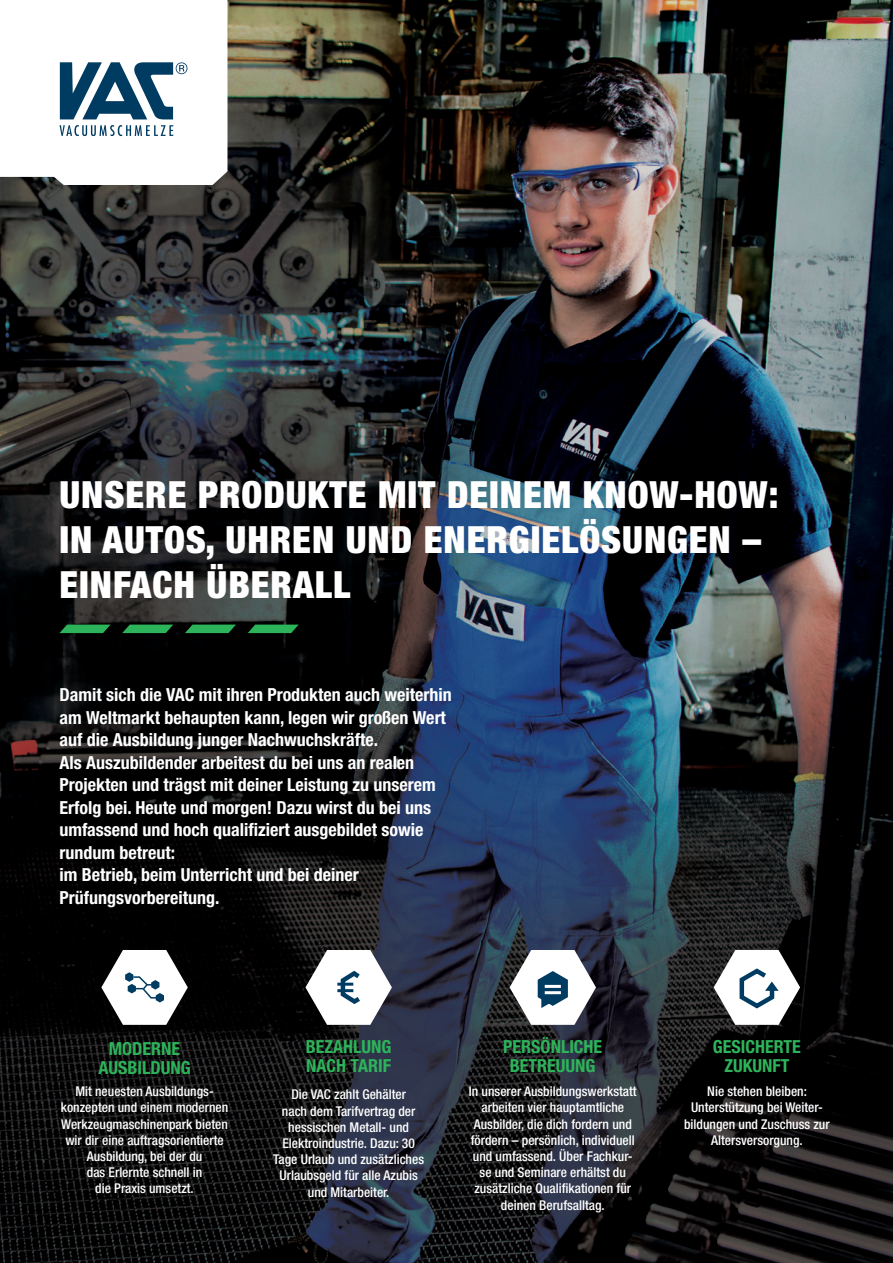
<style>
.page{position:relative;width:893px;height:1263px;background:#fff}
.page>*{position:absolute;margin:0;border:0;box-sizing:border-box;transform-origin:0 0}
.t1{font:900 condensed 37.5px/45px "Helvetica Neue LT Pro";letter-spacing:.025em;color:#fff}
.t2{font:700 condensed 18px/22.5px "Helvetica Neue LT Pro";color:#fff}
.t3{font:700 condensed 18px/19.5px "Helvetica Neue LT Pro";color:#2db45a;text-align:center}
.t4{font:500 condensed 13.5px/16.2px "Helvetica Neue LT Pro";color:#fff;text-align:center}
</style>
<div class="page">
<img style="left:0;top:0;width:893px;height:1263px">
<svg style="left:0;top:0;width:227px;height:185px"></svg>
<svg style="left:248px;top:625px;width:51px;height:8px"></svg>
<svg style="left:60px;top:625px;width:51px;height:8px"></svg>
<svg style="left:122px;top:625px;width:51px;height:8px"></svg>
<svg style="left:185px;top:625px;width:51px;height:8px"></svg>
<svg style="left:101px;top:950px;width:87px;height:75px"></svg>
<svg style="left:305px;top:950px;width:87px;height:75px"></svg>
<hr style="left:337px;top:983px;width:16px;height:3px;background:#003b62">
<hr style="left:337px;top:989px;width:16px;height:3px;background:#003b62">
<svg style="left:510px;top:950px;width:86px;height:75px"></svg>
<hr style="left:545px;top:985px;width:16px;height:3px;background:#fff">
<hr style="left:545px;top:991px;width:16px;height:3px;background:#fff">
<svg style="left:714px;top:950px;width:86px;height:75px"></svg>
<h1 class="t1" style="left:60px;top:472px;width:720px">UNSERE PRODUKTE MIT DEINEM KNOW-HOW:<br>IN AUTOS, UHREN UND ENERGIELÖSUNGEN –<br>EINFACH ÜBERALL</h1>
<p class="t2" style="left:60px;top:683px;width:394px">Damit sich die VAC mit ihren Produkten auch weiterhin am Weltmarkt behaupten kann, legen wir großen Wert auf die Ausbildung junger Nachwuchskräfte.<br>Als Auszubildender arbeitest du bei uns an realen Projekten und trägst mit deiner Leistung zu unserem Erfolg bei. Heute und morgen! Dazu wirst du bei uns umfassend und hoch qualifiziert ausgebildet sowie rundum betreut:<br>im Betrieb, beim Unterricht und bei deiner Prüfungsvorbereitung.</p>
<h2 class="t3" style="left:98px;top:1039px;width:94px">MODERNE<br>AUSBILDUNG</h2>
<p class="t4" style="left:61px;top:1083px;width:169px">Mit neuesten Ausbildungs&shy;konzepten und einem modernen<br>Werkzeugmaschinenpark bieten wir dir eine auftragsorientierte<br>Ausbildung, bei der du<br>das Erlernte schnell in<br>die Praxis umsetzt.</p>
<h2 class="t3" style="left:306px;top:1036px;width:87px;text-align:left">BEZAHLUNG<br>NACH TARIF</h2>
<p class="t4" style="left:273px;top:1086px;width:152px">Die VAC zahlt Gehälter<br>nach dem Tarifvertrag der hessischen Metall- und<br>Elektroindustrie. Dazu: 30<br>Tage Urlaub und zusätzliches<br>Urlaubsgeld für alle Azubis und Mitarbeiter.</p>
<h2 class="t3" style="left:503px;top:1036px;width:100px">PERSÖNLICHE<br>BETREUUNG</h2>
<p class="t4" style="left:469px;top:1083px;width:169px">In unserer Ausbildungswerkstatt arbeiten vier hauptamtliche<br>Ausbilder, die dich fordern und fördern – persönlich, individuell und umfassend. Über Fachkur&shy;se und Seminare erhältst du zusätzliche Qualifikationen für deinen Berufsalltag.</p>
<h2 class="t3" style="left:713px;top:1036px;width:89px">GESICHERTE<br>ZUKUNFT</h2>
<p class="t4" style="left:684px;top:1083px;width:147px">Nie stehen bleiben:<br>Unterstützung bei Weiter&shy;bildungen und Zuschuss zur<br>Altersversorgung.</p>
</div>
